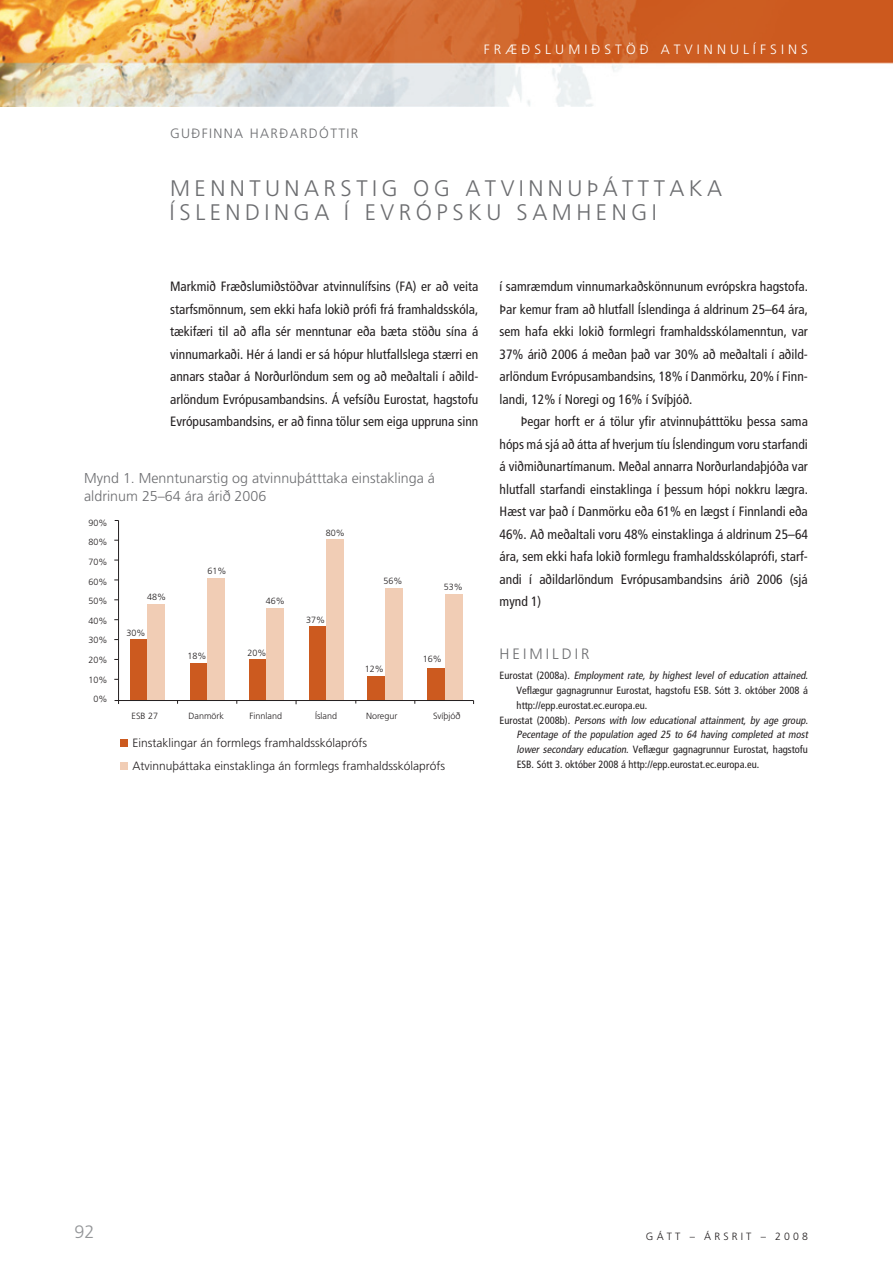
<style>
.page{position:relative;width:893px;height:1263px;background:#fff}
.page>*{position:absolute;margin:0;border:0;box-sizing:border-box;transform-origin:0 0}
.t1{font:300 22.5px/24px "Frutiger";letter-spacing:.2em;color:#6c6d70}
.t2{font:300 18px "Frutiger";color:#939598}
.t3{font:300 15px "Frutiger";letter-spacing:.2em;color:#6c6d70}
.t4{font:300 14.25px/18px "Frutiger";color:#6c6d70}
.t5{font:condensed 13.5px/22.5px "Frutiger";color:#231f20;text-align:justify}
.t6{font:300 13.5px "Frutiger";letter-spacing:.3em;color:#fff}
.t7{font:300 13.5px "Frutiger";letter-spacing:.1em;color:#6c6d70}
.t8{font:300 12px/23px "Frutiger LT Std";color:#231f20}
.t9{font:condensed 10.5px/15px "Frutiger";color:#231f20}
.t10{font:italic condensed 10.5px "Frutiger";color:#231f20}
.t11{font:300 10.5px "Frutiger";letter-spacing:.3em;color:#231f20}
.t12{font:300 9px/19.6px "Frutiger LT Std";color:#231f20;text-align:center}
.s1{font-style:normal}
.s2{font-style:italic}
</style>
<div class="page">
<img style="left:0;top:0;width:893px;height:106px">
<div style="left:121px;top:762px;width:7px;height:7px;background:#f1cdb5"></div>
<div style="left:121px;top:739px;width:7px;height:7px;background:#cc5a1f"></div>
<hr style="left:118px;top:520px;width:1px;height:184px;background:#231f20">
<div style="left:131px;top:640px;width:17px;height:60px;background:#cc5a1f"></div>
<div style="left:190px;top:663px;width:17px;height:37px;background:#cc5a1f"></div>
<div style="left:249px;top:659px;width:18px;height:41px;background:#cc5a1f"></div>
<div style="left:309px;top:626px;width:17px;height:74px;background:#cc5a1f"></div>
<div style="left:428px;top:668px;width:17px;height:32px;background:#cc5a1f"></div>
<div style="left:368px;top:676px;width:17px;height:24px;background:#cc5a1f"></div>
<div style="left:148px;top:604px;width:17px;height:96px;background:#f1cdb5"></div>
<div style="left:207px;top:578px;width:18px;height:122px;background:#f1cdb5"></div>
<div style="left:267px;top:608px;width:17px;height:92px;background:#f1cdb5"></div>
<div style="left:385px;top:589px;width:17px;height:111px;background:#f1cdb5"></div>
<div style="left:445px;top:594px;width:17px;height:106px;background:#f1cdb5"></div>
<div style="left:326px;top:539px;width:17px;height:161px;background:#f1cdb5"></div>
<hr style="left:115px;top:700px;width:359px;height:1px;background:#231f20">
<p class="t7" style="left:170px;top:126px;width:190px">GUÐFINNA HARÐARDÓTTIR</p>
<p class="t6" style="left:484px;top:42px;width:326px">FRÆÐSLUMIÐSTÖÐ ATVINNULÍFSINS</p>
<h1 class="t1" style="left:170px;top:176px;width:554px">MENNTUNARSTIG OG ATVINNUÞÁTTTAKA<br>ÍSLENDINGA Í EVRÓPSKU SAMHENGI</h1>
<p class="t5" style="left:170px;top:275px;width:310px">Markmið Fræðslumiðstöðvar atvinnulífsins (FA) er að veita starfsmönnum, sem ekki hafa lokið prófi frá framhaldsskóla, tækifæri til að afla sér menntunar eða bæta stöðu sína á vinnumarkaði. Hér á landi er sá hópur hlutfallslega stærri en annars staðar á Norðurlöndum sem og að meðaltali í aðild&shy;arlöndum Evrópusambandsins. Á vefsíðu Eurostat, hagstofu Evrópusambandsins, er að finna tölur sem eiga uppruna sinn</p>
<p class="t5" style="left:500px;top:275px;width:310px">í samræmdum vinnumarkaðskönnunum evrópskra hagstofa.<br>Þar kemur fram að hlutfall Íslendinga á aldrinum 25–64 ára, sem hafa ekki lokið formlegri framhaldsskólamenntun, var 37% árið 2006 á meðan það var 30% að meðaltali í aðild&shy;arlöndum Evrópusambandsins, 18% í Danmörku, 20% í Finn&shy;landi, 12% í Noregi og 16% í Svíþjóð.</p>
<p class="t5" style="left:500px;top:410px;width:310px;text-indent:21px">Þegar horft er á tölur yfir atvinnuþátttöku þessa sama hóps má sjá að átta af hverjum tíu Íslendingum voru starfandi á viðmiðunartímanum. Meðal annarra Norðurlandaþjóða var hlutfall starfandi einstaklinga í þessum hópi nokkru lægra.<br>Hæst var það í Danmörku eða 61% en lægst í Finnlandi eða 46%. Að meðaltali voru 48% einstaklinga á aldrinum 25–64 ára, sem ekki hafa lokið formlegu framhaldsskólaprófi, starf&shy;andi í aðildarlöndum Evrópusambandsins árið 2006 (sjá mynd 1)</p>
<p class="t3" style="left:500px;top:645px;width:91px">HEIMILDIR</p>
<p class="t10" style="left:500px;top:669px;width:310px"><span class="s1">E u r o s t a t ( 2 0 0 8 a ) .</span> Employment rate, by highest level of education attained<span class="s1">.</span></p>
<p class="t9" style="left:517px;top:683px;width:293px">Veflægur gagnagrunnur Eurostat, hagstofu ESB. Sótt 3. október 2008 á</p>
<p class="t9" style="left:517px;top:698px;width:132px">http://epp.eurostat.ec.europa.eu.</p>
<p class="t10" style="left:500px;top:714px;width:312px"><span class="s1">E u r o s t a t ( 2 0 0 8 b ) .</span> Persons with low educational attainment, by age group.</p>
<p class="t9" style="left:517px;top:726px;width:295px"><span class="s2">Pecentage of the population aged 25 to 64 having completed at most lower secondary education</span>. Veflægur gagnagrunnur Eurostat, hagstofu<br>ESB. Sótt 3. október 2008 á http://epp.eurostat.ec.europa.eu.</p>
<p class="t4" style="left:84px;top:469px;width:352px">Mynd 1. Menntunarstig og atvinnuþátttaka einstaklinga á aldrinum 25–64 ára árið 2006</p>
<p class="t12" style="left:88px;top:513px;width:21px">90%<br>80%<br>70%<br>60%<br>50%<br>40%<br>30%<br>20%<br>10%<br>0%</p>
<p class="t12" style="left:326px;top:524px;width:21px">80%</p>
<p class="t12" style="left:208px;top:561px;width:21px">61%</p>
<p class="t12" style="left:384px;top:572px;width:21px">56%</p>
<p class="t12" style="left:444px;top:577px;width:21px">53%</p>
<p class="t12" style="left:147px;top:587px;width:21px">48%</p>
<p class="t12" style="left:266px;top:591px;width:21px">46%</p>
<p class="t12" style="left:306px;top:610px;width:21px">37%</p>
<p class="t12" style="left:127px;top:623px;width:21px">30%</p>
<p class="t12" style="left:247px;top:643px;width:21px">20%</p>
<p class="t12" style="left:187px;top:646px;width:21px">18%</p>
<p class="t12" style="left:423px;top:650px;width:21px">16%</p>
<p class="t12" style="left:365px;top:659px;width:21px">12%</p>
<p class="t12" style="left:132px;top:706px;width:28px">ESB 27</p>
<p class="t12" style="left:189px;top:706px;width:37px">Danmörk</p>
<p class="t12" style="left:250px;top:706px;width:34px">Finnland</p>
<p class="t12" style="left:315px;top:706px;width:24px">Ísland</p>
<p class="t12" style="left:366px;top:706px;width:33px">Noregur</p>
<p class="t12" style="left:433px;top:706px;width:29px">Svíþjóð</p>
<p class="t8" style="left:133px;top:731px;width:314px">Einstaklingar án formlegs framhaldsskólaprófs<br>Atvinnuþáttaka einstaklinga án formlegs framhaldsskólaprófs</p>
<h2 class="t2" style="left:75px;top:1222px;width:22px">92</h2>
<p class="t11" style="left:646px;top:1230px;width:163px">GÁTT – ÁRSRIT – 2008</p>
</div>
